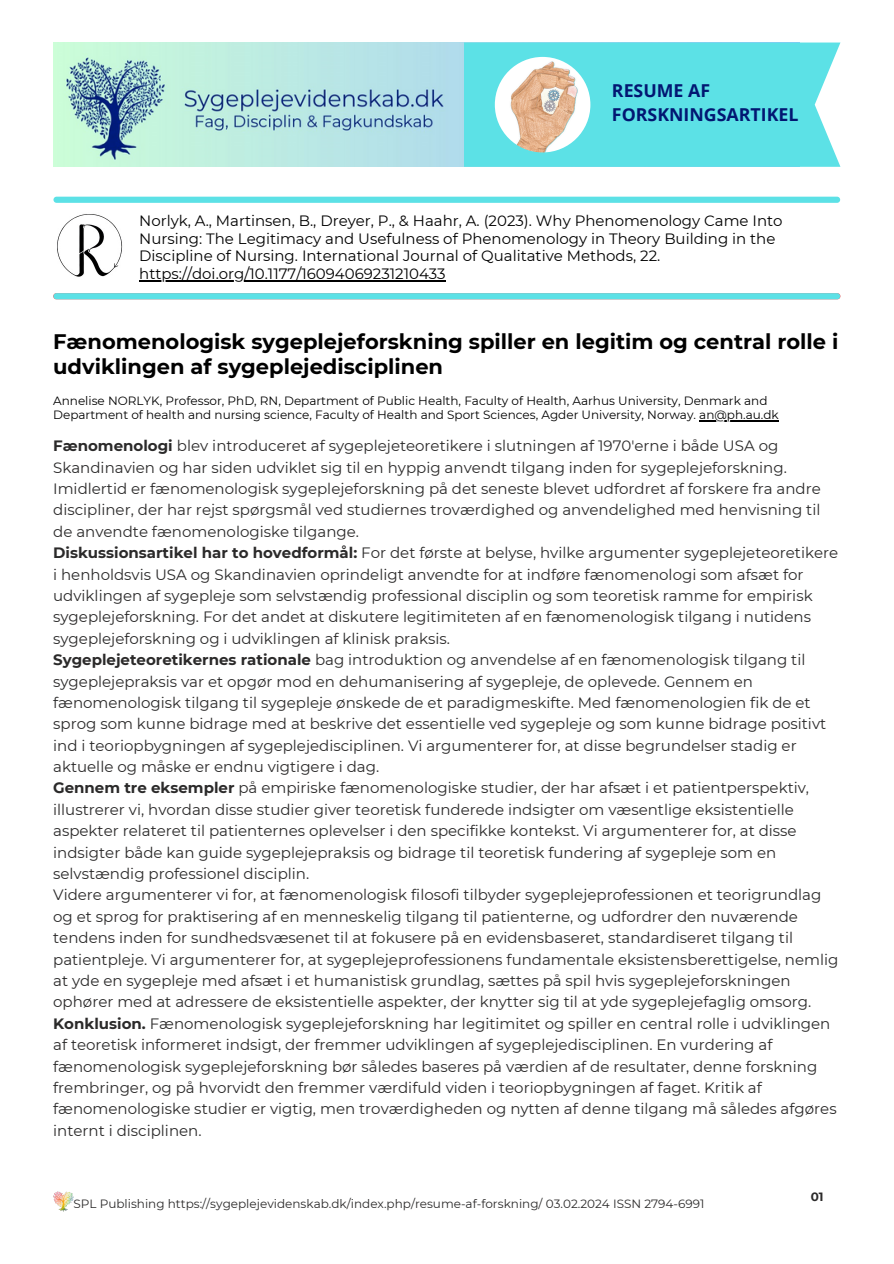
<style>
.page{position:relative;width:894px;height:1264px;background:#fff}
.page>*{position:absolute;margin:0;border:0;box-sizing:border-box;transform-origin:0 0}
.t1{font:700 21px/24.8px "Montserrat";color:#000}
.t2{font:700 17.7px/24.8px "Open Sans";color:#021772}
.t3{font:15px/21.3px "Montserrat";color:#2b2a2a}
.t4{font:15px/18px "Montserrat";color:#000}
.t5{font:12px/14px "Montserrat";color:#000}
.t6{font:12px "Montserrat";color:#2b2a2a}
.t7{font:700 12px "Montserrat";color:#2b2a2a}
.s1{font-weight:700}
</style>
<div class="page">
<hr style="left:699px;top:420px;width:79px;height:1px;background:#000">
<svg style="left:53px;top:293px;width:786px;height:6px;background:#60dde2"></svg>
<svg style="left:53px;top:197px;width:786px;height:6px;background:#60e1e6"></svg>
<img style="left:57px;top:214px;width:66px;height:63px">
<hr style="left:139px;top:280px;width:306px;height:2px;background:#000">
<img style="left:53px;top:43px;width:410px;height:124px">
<div style="left:463px;top:43px;width:377px;height:124px;background:#5ce1e6"></div>
<img style="left:494px;top:57px;width:96px;height:95px;border-radius:50%">
<img style="left:53px;top:1191px;width:20px;height:20px">
<p class="t2" style="left:611px;top:78px;width:188px">RESUME AF<br>FORSKNINGSARTIKEL</p>
<h3 class="t4" style="left:139px;top:211px;width:644px">Norlyk, A., Martinsen, B., Dreyer, P., &amp; Haahr, A. (2023). Why Phenomenology Came Into<br>Nursing: The Legitimacy and Usefulness of Phenomenology in Theory Building in the<br>Discipline of Nursing. International Journal of Qualitative Methods, 22.</h3>
<p class="t4" style="left:139px;top:265px;width:308px">https://doi.org/10.1177/16094069231210433</p>
<p class="t1" style="left:53px;top:329px;width:786px">Fænomenologisk sygeplejeforskning spiller en legitim og central rolle i udviklingen af sygeplejedisciplinen</p>
<h3 class="t5" style="left:53px;top:394px;width:726px">Annelise NORLYK, Professor, PhD, RN, Department of Public Health, Faculty of Health, Aarhus University, Denmark and<br>Department of health and nursing science, Faculty of Health and Sport Sciences, Agder University, Norway. an@ph.au.dk</h3>
<p class="t3" style="left:53px;top:435px;width:786px"><span class="s1">Fænomenologi</span> blev introduceret af sygeplejeteoretikere i slutningen af 1970'erne i både USA og Skandinavien og har siden udviklet sig til en hyppig anvendt tilgang inden for sygeplejeforskning.<br>Imidlertid er fænomenologisk sygeplejeforskning på det seneste blevet udfordret af forskere fra andre discipliner, der har rejst spørgsmål ved studiernes troværdighed og anvendelighed med henvisning til de anvendte fænomenologiske tilgange.<br><span class="s1">Diskussionsartikel har to hovedformål:</span> For det første at belyse, hvilke argumenter sygeplejeteoretikere i henholdsvis USA og Skandinavien oprindeligt anvendte for at indføre fænomenologi som afsæt for udviklingen af sygepleje som selvstændig professional disciplin og som teoretisk ramme for empirisk sygeplejeforskning. For det andet at diskutere legitimiteten af en fænomenologisk tilgang i nutidens sygeplejeforskning og i udviklingen af klinisk praksis.<br><span class="s1">Sygeplejeteoretikernes rationale</span> bag introduktion og anvendelse af en fænomenologisk tilgang til sygeplejepraksis var et opgør mod en dehumanisering af sygepleje, de oplevede. Gennem en fænomenologisk tilgang til sygepleje ønskede de et paradigmeskifte. Med fænomenologien fik de et sprog som kunne bidrage med at beskrive det essentielle ved sygepleje og som kunne bidrage positivt ind i teoriopbygningen af sygeplejedisciplinen. Vi argumenterer for, at disse begrundelser stadig er aktuelle og måske er endnu vigtigere i dag.<br><span class="s1">Gennem tre eksempler</span> på empiriske fænomenologiske studier, der har afsæt i et patientperspektiv, illustrerer vi, hvordan disse studier giver teoretisk funderede indsigter om væsentlige eksistentielle aspekter relateret til patienternes oplevelser i den specifikke kontekst. Vi argumenterer for, at disse indsigter både kan guide sygeplejepraksis og bidrage til teoretisk fundering af sygepleje som en selvstændig professionel disciplin.<br>Videre argumenterer vi for, at fænomenologisk filosofi tilbyder sygeplejeprofessionen et teorigrundlag og et sprog for praktisering af en menneskelig tilgang til patienterne, og udfordrer den nuværende tendens inden for sundhedsvæsenet til at fokusere på en evidensbaseret, standardiseret tilgang til patientpleje. Vi argumenterer for, at sygeplejeprofessionens fundamentale eksistensberettigelse, nemlig at yde en sygepleje med afsæt i et humanistisk grundlag, sættes på spil hvis sygeplejeforskningen ophører med at adressere de eksistentielle aspekter, der knytter sig til at yde sygeplejefaglig omsorg.<br><span class="s1">Konklusion.</span> Fænomenologisk sygeplejeforskning har legitimitet og spiller en central rolle i udviklingen af teoretisk informeret indsigt, der fremmer udviklingen af sygeplejedisciplinen. En vurdering af fænomenologisk sygeplejeforskning bør således baseres på værdien af de resultater, denne forskning frembringer, og på hvorvidt den fremmer værdifuld viden i teoriopbygningen af faget. Kritik af fænomenologiske studier er vigtig, men troværdigheden og nytten af denne tilgang må således afgøres internt i disciplinen.</p>
<p class="t6" style="left:73px;top:1196px;width:632px">SPL Publishing https://sygeplejevidenskab.dk/index.php/resume-af-forskning/ 03.02.2024 ISSN 2794-6991</p>
<h2 class="t7" style="left:810px;top:1189px;width:14px">01</h2>
</div>
